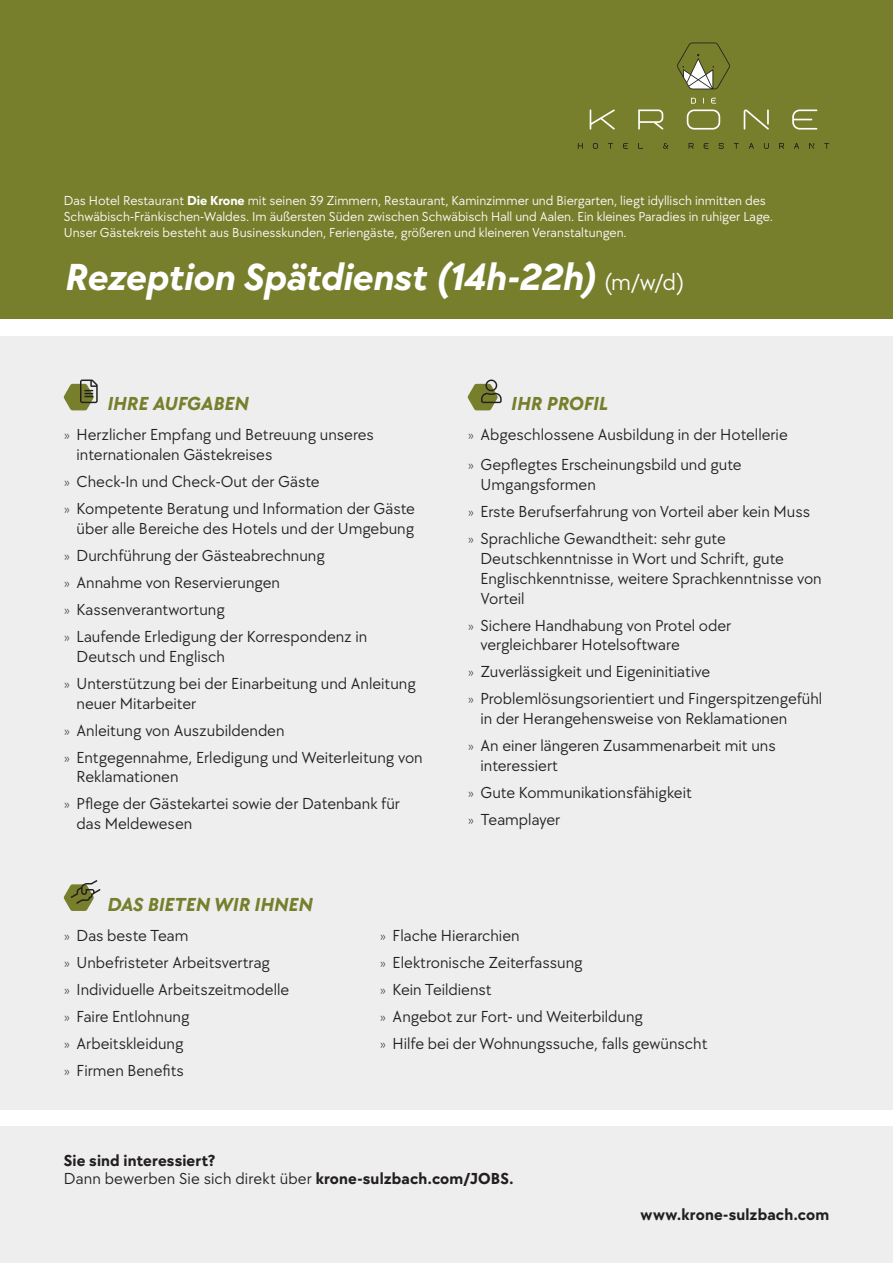
<style>
.page{position:relative;width:893px;height:1263px;background:#fff}
.page>*{position:absolute;margin:0;border:0;box-sizing:border-box;transform-origin:0 0}
.t1{font:italic 700 39px "TT Chocolates";letter-spacing:-.005em;color:#fff}
.t2{font:italic 700 19.5px "TT Chocolates";color:#777f2d}
.t3{font:16.5px/19.8px "TT Chocolates";color:#231f20}
.t4{font:700 16.5px "TT Chocolates";letter-spacing:.01em;color:#231f20}
.t5{font:13.5px/16.2px "TT Chocolates";color:#fff}
.s1{font-weight:700}
.s2{font-weight:400;font-style:normal;font-size:24px}
.s3{font-weight:200;font-size:15px}
</style>
<div class="page">
<div style="left:0;top:0;width:893px;height:319px;background:#777f2d"></div>
<svg style="left:593px;top:143px;width:5px;height:6px"></svg>
<svg style="left:578px;top:143px;width:5px;height:6px"></svg>
<svg style="left:623px;top:143px;width:5px;height:6px"></svg>
<svg style="left:764px;top:143px;width:5px;height:6px"></svg>
<svg style="left:749px;top:143px;width:5px;height:6px"></svg>
<svg style="left:779px;top:143px;width:5px;height:6px"></svg>
<svg style="left:794px;top:143px;width:5px;height:6px"></svg>
<svg style="left:809px;top:143px;width:5px;height:6px"></svg>
<svg style="left:824px;top:143px;width:5px;height:6px"></svg>
<svg style="left:734px;top:143px;width:5px;height:6px"></svg>
<svg style="left:719px;top:143px;width:5px;height:6px"></svg>
<svg style="left:704px;top:143px;width:5px;height:6px"></svg>
<svg style="left:689px;top:143px;width:5px;height:6px"></svg>
<svg style="left:663px;top:143px;width:6px;height:6px"></svg>
<svg style="left:677px;top:43px;width:53px;height:46px"></svg>
<svg style="left:687px;top:98px;width:33px;height:32px"></svg>
<svg style="left:744px;top:109px;width:25px;height:21px"></svg>
<svg style="left:590px;top:109px;width:25px;height:21px"></svg>
<svg style="left:638px;top:109px;width:25px;height:21px"></svg>
<svg style="left:792px;top:109px;width:25px;height:21px"></svg>
<div style="left:0;top:1127px;width:893px;height:136px;background:#eee"></div>
<div style="left:0;top:336px;width:893px;height:774px;background:#eee"></div>
<svg style="left:64px;top:880px;width:37px;height:31px"></svg>
<svg style="left:64px;top:379px;width:34px;height:31px"></svg>
<svg style="left:468px;top:379px;width:34px;height:31px"></svg>
<p class="t5" style="left:64px;top:192px;width:711px">Das Hotel Restaurant <span class="s1">Die Krone</span> mit seinen 39 Zimmern, Restaurant, Kaminzimmer und Biergarten, liegt idyllisch inmitten des<br>Schwäbisch-Fränkischen-Waldes. Im äußersten Süden zwischen Schwäbisch Hall und Aalen. Ein kleines Paradies in ruhiger Lage.</p>
<p class="t5" style="left:64px;top:224px;width:565px">Unser Gästekreis besteht aus Businesskunden, Feriengäste, größeren und kleineren Veranstaltungen.</p>
<p class="t1" style="left:64px;top:249px;width:622px">Rezeption Spätdienst (14h-22h) <span class="s2">(m/w/d)</span></p>
<p class="t2" style="left:107px;top:390px;width:143px">IHRE AUFGABEN</p>
<p class="t3" style="left:77px;top:424px;width:299px;text-indent:-13px"><span class="s3">»</span> Herzlicher Empfang und Betreuung unseres internationalen Gästekreises</p>
<p class="t3" style="left:64px;top:471px;width:257px"><span class="s3">»</span> Check-In und Check-Out der Gäste</p>
<p class="t3" style="left:64px;top:498px;width:353px;text-align:right"><span class="s3">»</span> Kompetente Beratung und Information der Gäste über alle Bereiche des Hotels und der Umgebung</p>
<p class="t3" style="left:64px;top:545px;width:263px"><span class="s3">»</span> Durchführung der Gästeabrechnung</p>
<p class="t3" style="left:64px;top:572px;width:218px"><span class="s3">»</span> Annahme von Reservierungen</p>
<p class="t3" style="left:64px;top:599px;width:163px"><span class="s3">»</span> Kassenverantwortung</p>
<p class="t3" style="left:77px;top:626px;width:292px;text-indent:-13px"><span class="s3">»</span> Laufende Erledigung der Korrespondenz in<br>Deutsch und Englisch</p>
<p class="t3" style="left:77px;top:673px;width:341px;text-indent:-13px"><span class="s3">»</span> Unterstützung bei der Einarbeitung und Anleitung neuer Mitarbeiter</p>
<p class="t3" style="left:64px;top:720px;width:222px"><span class="s3">»</span> Anleitung von Auszubildenden</p>
<p class="t3" style="left:77px;top:747px;width:348px;text-indent:-13px"><span class="s3">»</span> Entgegennahme, Erledigung und Weiterleitung von<br>Reklamationen</p>
<p class="t3" style="left:77px;top:793px;width:325px;text-indent:-13px"><span class="s3">»</span> Pflege der Gästekartei sowie der Datenbank für das Meldewesen</p>
<p class="t2" style="left:511px;top:390px;width:98px">IHR PROFIL</p>
<p class="t3" style="left:468px;top:424px;width:321px"><span class="s3">»</span> Abgeschlossene Ausbildung in der Hotellerie</p>
<p class="t3" style="left:480px;top:454px;width:263px;text-indent:-13px"><span class="s3">»</span> Gepflegtes Erscheinungsbild und gute<br>Umgangsformen</p>
<p class="t3" style="left:468px;top:501px;width:344px"><span class="s3">»</span> Erste Berufserfahrung von Vorteil aber kein Muss</p>
<p class="t3" style="left:480px;top:528px;width:343px;text-indent:-13px"><span class="s3">»</span> Sprachliche Gewandtheit: sehr gute Deutschkenntnisse in Wort und Schrift, gute Englischkenntnisse, weitere Sprachkenntnisse von Vorteil</p>
<p class="t3" style="left:480px;top:615px;width:252px;text-indent:-13px"><span class="s3">»</span> Sichere Handhabung von Protel oder vergleichbarer Hotelsoftware</p>
<p class="t3" style="left:468px;top:661px;width:244px"><span class="s3">»</span> Zuverlässigkeit und Eigeninitiative</p>
<p class="t3" style="left:480px;top:688px;width:343px;text-indent:-13px"><span class="s3">»</span> Problemlösungsorientiert und Fingerspitzengefühl in der Herangehensweise von Reklamationen</p>
<p class="t3" style="left:480px;top:735px;width:297px;text-indent:-13px"><span class="s3">»</span> An einer längeren Zusammenarbeit mit uns interessiert</p>
<p class="t3" style="left:468px;top:782px;width:226px"><span class="s3">»</span> Gute Kommunikationsfähigkeit</p>
<p class="t3" style="left:468px;top:809px;width:94px"><span class="s3">»</span> Teamplayer</p>
<p class="t2" style="left:107px;top:891px;width:207px">DAS BIETEN WIR IHNEN</p>
<p class="t3" style="left:64px;top:925px;width:126px"><span class="s3">»</span> Das beste Team</p>
<p class="t3" style="left:64px;top:952px;width:208px"><span class="s3">»</span> Unbefristeter Arbeitsvertrag</p>
<p class="t3" style="left:64px;top:979px;width:227px"><span class="s3">»</span> Individuelle Arbeitszeitmodelle</p>
<p class="t3" style="left:64px;top:1006px;width:127px"><span class="s3">»</span> Faire Entlohnung</p>
<p class="t3" style="left:64px;top:1033px;width:121px"><span class="s3">»</span> Arbeitskleidung</p>
<p class="t3" style="left:64px;top:1060px;width:122px"><span class="s3">»</span> Firmen Benefits</p>
<p class="t3" style="left:380px;top:925px;width:141px"><span class="s3">»</span> Flache Hierarchien</p>
<p class="t3" style="left:380px;top:952px;width:204px"><span class="s3">»</span> Elektronische Zeiterfassung</p>
<p class="t3" style="left:380px;top:979px;width:113px"><span class="s3">»</span> Kein Teildienst</p>
<p class="t3" style="left:380px;top:1006px;width:265px"><span class="s3">»</span> Angebot zur Fort- und Weiterbildung</p>
<p class="t3" style="left:380px;top:1033px;width:329px"><span class="s3">»</span> Hilfe bei der Wohnungssuche, falls gewünscht</p>
<p class="t4" style="left:64px;top:1149px;width:153px">Sie sind interessiert?</p>
<p class="t3" style="left:64px;top:1168px;width:452px">Dann bewerben Sie sich direkt über <span class="s1">krone-sulzbach.com/JOBS.</span></p>
<p class="t4" style="left:641px;top:1203px;width:190px">www.krone-sulzbach.com</p>
</div>
